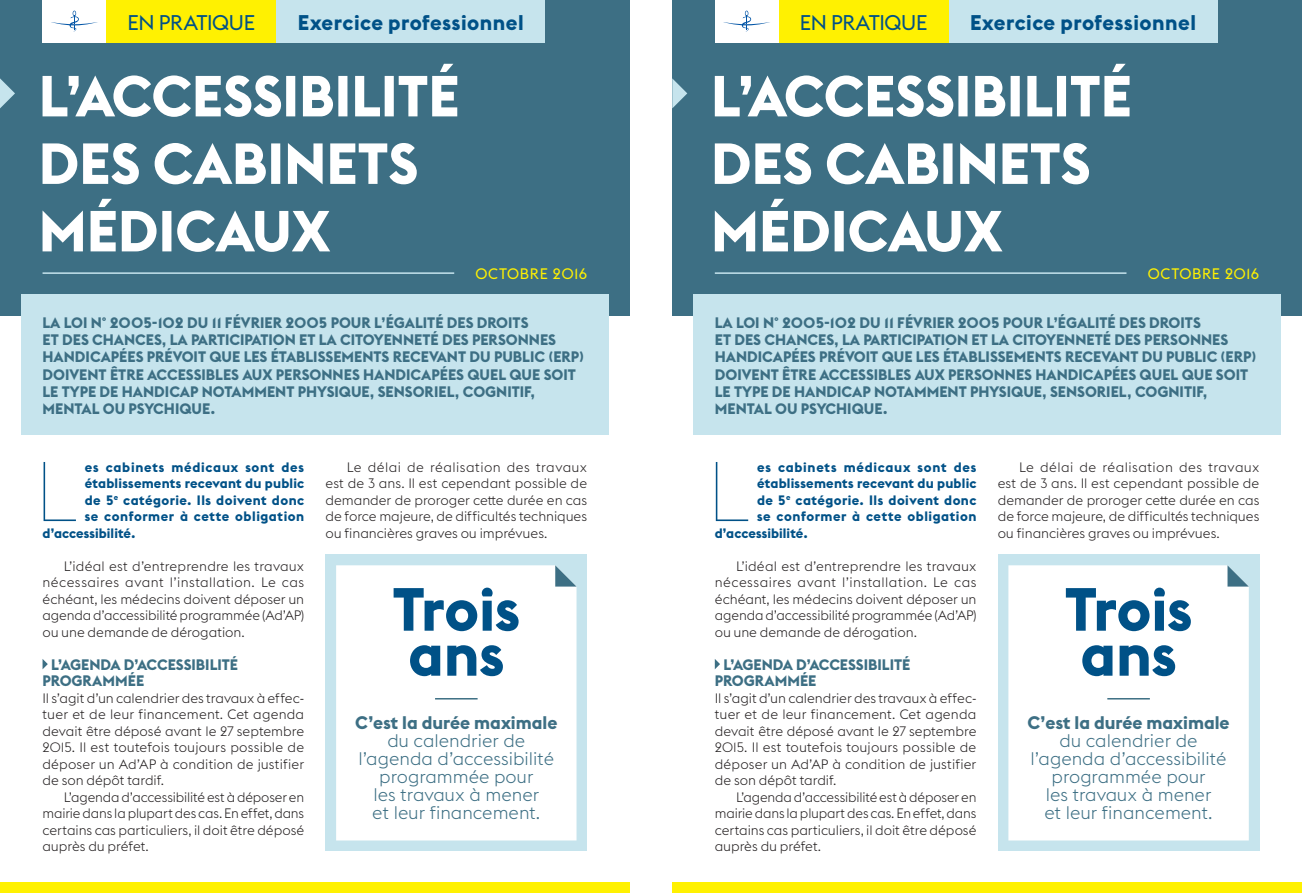
<style>
.page{position:relative;width:1302px;height:893px;background:#fff}
.page>*{position:absolute;margin:0;border:0;box-sizing:border-box;transform-origin:0 0}
.t1{font:200 83.25px "Euclid Flex";color:#005187}
.t2{font:700 60px/45px "Euclid Flex";color:#005187}
.t3{font:700 21px "Euclid Flex";letter-spacing:.02em;color:#005187}
.t4{font:21px "Euclid Flex";letter-spacing:-.02em;color:#005187}
.t5{font:300 18px/18px "Euclid Flex";color:#3d6f84;text-align:center}
.t6{font:700 18px "Euclid Flex";color:#3d6f84}
.t7{font:700 15px/17.2px "Euclid Flex";color:#3d6f84}
.t8{font:15px "Euclid Flex";letter-spacing:.035em;color:#fff101}
.t9{font:300 13.5px/16.5px "Euclid Flex";color:#231f20;text-align:justify}
.t10{font:700 13.5px "Euclid Flex";letter-spacing:.03em;color:#005187}
.t11{font:700 13.5px "Euclid Flex";letter-spacing:.055em;color:#005187}
.t12{font:700 13.5px "Euclid Flex";letter-spacing:.005em;color:#005187}
</style>
<div class="page">
<div style="left:0;top:0;width:629px;height:316px;background:#3d6f84"></div>
<svg style="left:0;top:78px;width:15px;height:30px"></svg>
<div style="left:106px;top:0;width:170px;height:43px;background:#fff101"></div>
<div style="left:276px;top:0;width:269px;height:43px;background:#c6e4ed"></div>
<hr style="left:43px;top:272px;width:411px;height:2px;background:#c6e4ed">
<div style="left:43px;top:0;width:63px;height:43px;background:#fff"></div>
<svg style="left:51px;top:11px;width:47px;height:21px"></svg>
<svg style="left:43px;top:199px;width:287px;height:53px"></svg>
<svg style="left:43px;top:143px;width:373px;height:41px"></svg>
<svg style="left:43px;top:64px;width:414px;height:53px"></svg>
<div style="left:21px;top:294px;width:587px;height:141px;background:#c6e4ed"></div>
<svg style="left:43px;top:659px;width:5px;height:10px"></svg>
<div style="left:0;top:882px;width:629px;height:11px;background:#fff101"></div>
<div style="left:325px;top:555px;width:262px;height:296px;background:#c6e4ed"></div>
<div style="left:336px;top:565px;width:240px;height:275px;background:#fff"></div>
<hr style="left:435px;top:698px;width:42px;height:1px;background:#3d6f84">
<svg style="left:555px;top:565px;width:21px;height:22px"></svg>
<div style="left:672px;top:0;width:629px;height:316px;background:#3d6f84"></div>
<svg style="left:672px;top:78px;width:15px;height:30px"></svg>
<div style="left:778px;top:0;width:170px;height:43px;background:#fff101"></div>
<div style="left:948px;top:0;width:268px;height:43px;background:#c6e4ed"></div>
<hr style="left:714px;top:272px;width:412px;height:2px;background:#c6e4ed">
<div style="left:714px;top:0;width:64px;height:43px;background:#fff"></div>
<svg style="left:723px;top:11px;width:47px;height:21px"></svg>
<svg style="left:714px;top:199px;width:288px;height:53px"></svg>
<svg style="left:714px;top:143px;width:374px;height:41px"></svg>
<svg style="left:714px;top:64px;width:415px;height:53px"></svg>
<div style="left:693px;top:294px;width:587px;height:141px;background:#c6e4ed"></div>
<svg style="left:714px;top:659px;width:6px;height:10px"></svg>
<div style="left:672px;top:882px;width:629px;height:11px;background:#fff101"></div>
<div style="left:997px;top:555px;width:262px;height:296px;background:#c6e4ed"></div>
<div style="left:1008px;top:565px;width:240px;height:275px;background:#fff"></div>
<hr style="left:1107px;top:698px;width:42px;height:1px;background:#3d6f84">
<svg style="left:1227px;top:565px;width:21px;height:22px"></svg>
<h3 class="t4" style="left:128px;top:10px;width:129px">EN PRATIQUE</h3>
<h3 class="t3" style="left:298px;top:10px;width:227px">Exercice professionnel</h3>
<p class="t8" style="left:475px;top:265px;width:113px">OCTOBRE 2016</p>
<p class="t7" style="left:43px;top:314px;width:543px">LA LOI N° 2005-102 DU 11 FÉVRIER 2005 POUR L’ÉGALITÉ DES DROITS<br>ET DES CHANCES, LA PARTICIPATION ET LA CITOYENNETÉ DES PERSONNES HANDICAPÉES PRÉVOIT QUE LES ÉTABLISSEMENTS RECEVANT DU PUBLIC (ERP)<br>DOIVENT ÊTRE ACCESSIBLES AUX PERSONNES HANDICAPÉES QUEL QUE SOIT LE TYPE DE HANDICAP NOTAMMENT PHYSIQUE, SENSORIEL, COGNITIF, MENTAL OU PSYCHIQUE.</p>
<h1 class="t1" style="left:35px;top:444px;width:43px">L</h1>
<p class="t11" style="left:85px;top:459px;width:221px">es cabinets médicaux sont des</p>
<p class="t10" style="left:85px;top:475px;width:221px">établissements recevant du public</p>
<p class="t10" style="left:85px;top:492px;width:221px">de 5<sup>e</sup> catégorie. Ils doivent donc</p>
<p class="t10" style="left:85px;top:508px;width:221px">se conformer à cette obligation</p>
<p class="t12" style="left:43px;top:525px;width:94px">d’accessibilité.</p>
<p class="t9" style="left:43px;top:558px;width:263px;text-indent:21px">L’idéal est d’entreprendre les travaux nécessaires avant l’installation. Le cas échéant, les médecins doivent déposer un agenda d’accessibilité programmée (Ad’AP) ou une demande de dérogation.</p>
<p class="t7" style="left:43px;top:656px;width:197px;line-height:16.5px;text-indent:9px">L’AGENDA D’ACCESSIBILITÉ<br>PROGRAMMÉE</p>
<p class="t9" style="left:43px;top:690px;width:263px">Il s’agit d’un calendrier des travaux à effec&shy;tuer et de leur financement. Cet agenda devait être déposé avant le 27 septembre 2015. Il est toutefois toujours possible de déposer un Ad’AP à condition de justifier de son dépôt tardif.</p>
<p class="t9" style="left:43px;top:789px;width:263px;text-indent:21px">L’agenda d’accessibilité est à déposer en mairie dans la plupart des cas. En effet, dans certains cas particuliers, il doit être déposé auprès du préfet.</p>
<p class="t9" style="left:325px;top:459px;width:263px;text-indent:21px">Le délai de réalisation des travaux est de 3 ans. Il est cependant possible de demander de proroger cette durée en cas de force majeure, de difficultés techniques ou financières graves ou imprévues.</p>
<h2 class="t2" style="left:392px;top:587px;width:129px">Trois ans</h2>
<h3 class="t6" style="left:355px;top:712px;width:203px">C’est la durée maximale</h3>
<h3 class="t5" style="left:358px;top:732px;width:197px">du calendrier de l’agenda d’accessibilité programmée pour<br>les travaux à mener<br>et leur financement.</h3>
<h3 class="t4" style="left:799px;top:10px;width:129px">EN PRATIQUE</h3>
<h3 class="t3" style="left:969px;top:10px;width:227px">Exercice professionnel</h3>
<p class="t8" style="left:1147px;top:265px;width:113px">OCTOBRE 2016</p>
<p class="t7" style="left:714px;top:314px;width:543px">LA LOI N° 2005-102 DU 11 FÉVRIER 2005 POUR L’ÉGALITÉ DES DROITS<br>ET DES CHANCES, LA PARTICIPATION ET LA CITOYENNETÉ DES PERSONNES HANDICAPÉES PRÉVOIT QUE LES ÉTABLISSEMENTS RECEVANT DU PUBLIC (ERP)<br>DOIVENT ÊTRE ACCESSIBLES AUX PERSONNES HANDICAPÉES QUEL QUE SOIT LE TYPE DE HANDICAP NOTAMMENT PHYSIQUE, SENSORIEL, COGNITIF, MENTAL OU PSYCHIQUE.</p>
<h1 class="t1" style="left:707px;top:444px;width:43px">L</h1>
<p class="t11" style="left:757px;top:459px;width:221px">es cabinets médicaux sont des</p>
<p class="t10" style="left:757px;top:475px;width:221px">établissements recevant du public</p>
<p class="t10" style="left:757px;top:492px;width:221px">de 5<sup>e</sup> catégorie. Ils doivent donc</p>
<p class="t10" style="left:757px;top:508px;width:221px">se conformer à cette obligation</p>
<p class="t12" style="left:714px;top:525px;width:94px">d’accessibilité.</p>
<p class="t9" style="left:714px;top:558px;width:263px;text-indent:21px">L’idéal est d’entreprendre les travaux nécessaires avant l’installation. Le cas échéant, les médecins doivent déposer un agenda d’accessibilité programmée (Ad’AP) ou une demande de dérogation.</p>
<p class="t7" style="left:714px;top:656px;width:197px;line-height:16.5px;text-indent:9px">L’AGENDA D’ACCESSIBILITÉ<br>PROGRAMMÉE</p>
<p class="t9" style="left:714px;top:690px;width:263px">Il s’agit d’un calendrier des travaux à effec&shy;tuer et de leur financement. Cet agenda devait être déposé avant le 27 septembre 2015. Il est toutefois toujours possible de déposer un Ad’AP à condition de justifier de son dépôt tardif.</p>
<p class="t9" style="left:714px;top:789px;width:263px;text-indent:21px">L’agenda d’accessibilité est à déposer en mairie dans la plupart des cas. En effet, dans certains cas particuliers, il doit être déposé auprès du préfet.</p>
<p class="t9" style="left:997px;top:459px;width:263px;text-indent:21px">Le délai de réalisation des travaux est de 3 ans. Il est cependant possible de demander de proroger cette durée en cas de force majeure, de difficultés techniques ou financières graves ou imprévues.</p>
<h2 class="t2" style="left:1064px;top:587px;width:129px">Trois ans</h2>
<h3 class="t6" style="left:1027px;top:712px;width:203px">C’est la durée maximale</h3>
<h3 class="t5" style="left:1030px;top:732px;width:197px">du calendrier de l’agenda d’accessibilité programmée pour<br>les travaux à mener<br>et leur financement.</h3>
</div>
